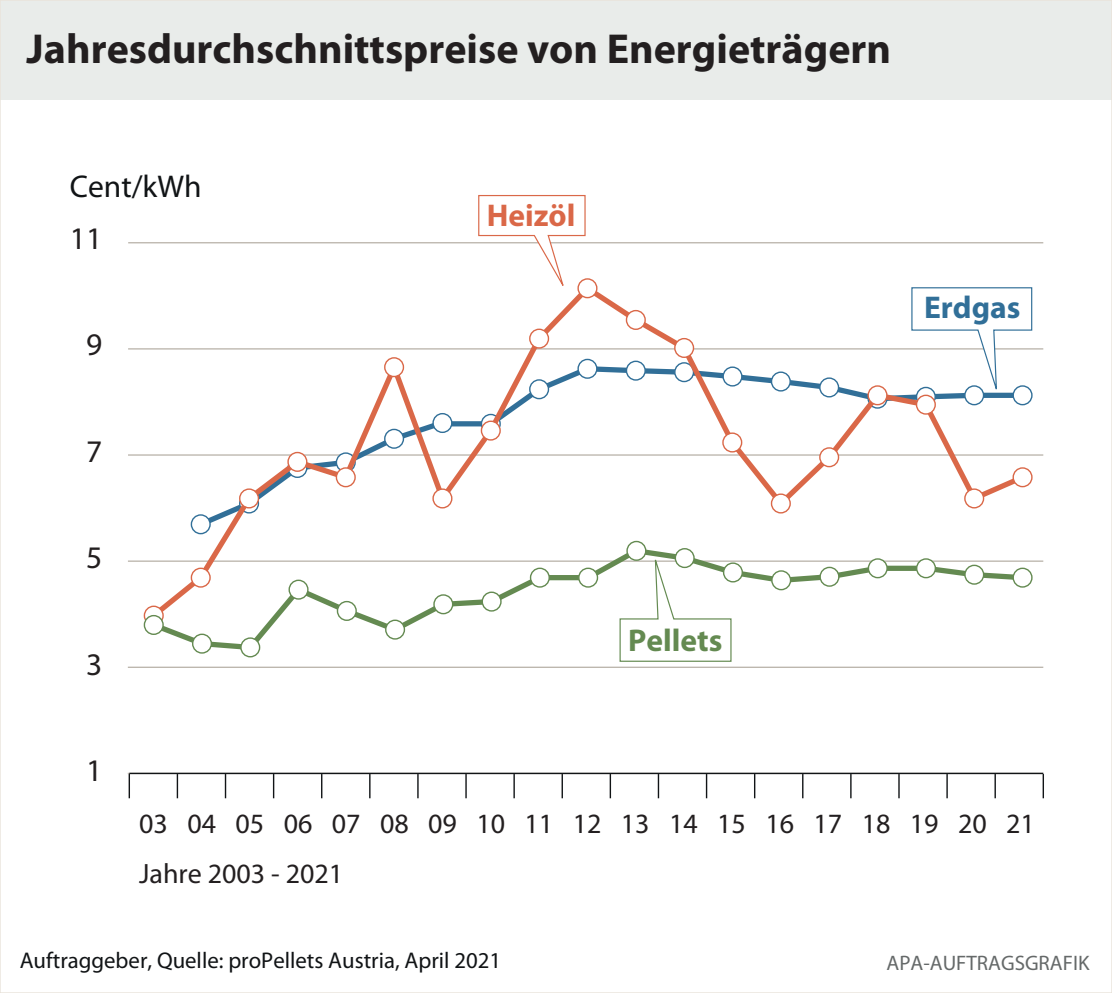
<style>
.page{position:relative;width:1112px;height:993px;background:#fff}
.page>*{position:absolute;margin:0;border:0;box-sizing:border-box;transform-origin:0 0}
.t1{font:700 42px "Myriad Pro";color:#231f20}
.t2{font:31.5px "Myriad Pro";color:#111416}
.t3{font:31.5px "Myriad Pro";color:#231f20}
.t4{font:700 31.5px "Myriad Pro";color:#648a51}
.t5{font:700 31.5px "Myriad Pro";color:#316f98}
.t6{font:700 31.5px "Myriad Pro";color:#da6848}
.t7{font:28px/50.1px "Myriad Pro";color:#231f20}
.t8{font:22.75px "Myriad Pro";color:#111416}
.t9{font:21px "Myriad Pro";color:#656969}
</style>
<div class="page">
<div style="left:0;top:0;width:1111px;height:99px;background:#e9ecea"></div>
<hr style="left:128px;top:772px;width:915px;height:1px;background:#bbb5ac">
<hr style="left:128px;top:666px;width:915px;height:1px;background:#bbb5ac">
<hr style="left:128px;top:560px;width:915px;height:1px;background:#bbb5ac">
<hr style="left:128px;top:454px;width:915px;height:1px;background:#bbb5ac">
<hr style="left:128px;top:348px;width:915px;height:1px;background:#bbb5ac">
<hr style="left:128px;top:242px;width:915px;height:1px;background:#bbb5ac">
<svg style="left:129px;top:773px;width:1px;height:25px"></svg>
<svg style="left:177px;top:773px;width:1px;height:25px"></svg>
<svg style="left:225px;top:773px;width:1px;height:25px"></svg>
<svg style="left:273px;top:773px;width:1px;height:25px"></svg>
<svg style="left:321px;top:773px;width:1px;height:25px"></svg>
<svg style="left:369px;top:773px;width:1px;height:25px"></svg>
<svg style="left:417px;top:773px;width:1px;height:25px"></svg>
<svg style="left:465px;top:773px;width:1px;height:25px"></svg>
<svg style="left:513px;top:773px;width:1px;height:25px"></svg>
<hr style="left:561px;top:773px;width:2px;height:25px;background:#111416">
<hr style="left:609px;top:773px;width:2px;height:25px;background:#111416">
<hr style="left:657px;top:773px;width:2px;height:25px;background:#111416">
<hr style="left:705px;top:773px;width:2px;height:25px;background:#111416">
<hr style="left:753px;top:773px;width:2px;height:25px;background:#111416">
<hr style="left:801px;top:773px;width:2px;height:25px;background:#111416">
<svg style="left:850px;top:773px;width:1px;height:25px"></svg>
<svg style="left:898px;top:773px;width:1px;height:25px"></svg>
<svg style="left:946px;top:773px;width:1px;height:25px"></svg>
<svg style="left:994px;top:773px;width:1px;height:25px"></svg>
<svg style="left:1042px;top:773px;width:1px;height:25px"></svg>
<hr style="left:129px;top:772px;width:914px;height:1px;background:#111416">
<div style="left:1012px;top:385px;width:20px;height:20px;border:1px solid #316f98;border-radius:50%"></div>
<svg style="left:146px;top:281px;width:883px;height:328px"></svg>
<div style="left:240px;top:489px;width:18px;height:18px;background:#fff;border-radius:50%"></div>
<div style="left:239px;top:488px;width:20px;height:20px;border:1px solid #da6848;border-radius:50%"></div>
<svg style="left:288px;top:452px;width:19px;height:19px"></svg>
<div style="left:287px;top:451px;width:20px;height:20px;border:1px solid #da6848;border-radius:50%"></div>
<svg style="left:336px;top:468px;width:19px;height:18px"></svg>
<div style="left:335px;top:467px;width:21px;height:20px;border:1px solid #da6848;border-radius:50%"></div>
<div style="left:384px;top:358px;width:19px;height:18px;background:#fff;border-radius:50%"></div>
<div style="left:384px;top:357px;width:20px;height:20px;border:1px solid #da6848;border-radius:50%"></div>
<div style="left:433px;top:489px;width:18px;height:18px;background:#fff;border-radius:50%"></div>
<div style="left:432px;top:488px;width:20px;height:20px;border:1px solid #da6848;border-radius:50%"></div>
<svg style="left:481px;top:421px;width:19px;height:19px"></svg>
<div style="left:480px;top:420px;width:20px;height:20px;border:1px solid #da6848;border-radius:50%"></div>
<svg style="left:529px;top:329px;width:19px;height:19px"></svg>
<div style="left:529px;top:328px;width:20px;height:20px;border:1px solid #da6848;border-radius:50%"></div>
<div style="left:578px;top:279px;width:18px;height:18px;background:#fff;border-radius:50%"></div>
<div style="left:577px;top:278px;width:20px;height:20px;border:1px solid #da6848;border-radius:50%"></div>
<svg style="left:626px;top:310px;width:19px;height:19px"></svg>
<div style="left:625px;top:310px;width:20px;height:20px;border:1px solid #da6848;border-radius:50%"></div>
<svg style="left:674px;top:338px;width:19px;height:19px"></svg>
<div style="left:674px;top:338px;width:20px;height:20px;border:1px solid #da6848;border-radius:50%"></div>
<div style="left:722px;top:433px;width:19px;height:18px;background:#fff;border-radius:50%"></div>
<div style="left:722px;top:432px;width:20px;height:20px;border:1px solid #da6848;border-radius:50%"></div>
<svg style="left:771px;top:494px;width:19px;height:18px"></svg>
<div style="left:770px;top:493px;width:20px;height:20px;border:1px solid #da6848;border-radius:50%"></div>
<div style="left:819px;top:448px;width:19px;height:18px;background:#fff;border-radius:50%"></div>
<div style="left:819px;top:447px;width:20px;height:20px;border:1px solid #da6848;border-radius:50%"></div>
<div style="left:868px;top:386px;width:18px;height:18px;background:#fff;border-radius:50%"></div>
<div style="left:867px;top:385px;width:20px;height:20px;border:1px solid #da6848;border-radius:50%"></div>
<div style="left:916px;top:395px;width:19px;height:19px;background:#fff;border-radius:50%"></div>
<div style="left:915px;top:394px;width:20px;height:20px;border:1px solid #da6848;border-radius:50%"></div>
<svg style="left:964px;top:489px;width:19px;height:18px"></svg>
<div style="left:963px;top:488px;width:21px;height:20px;border:1px solid #da6848;border-radius:50%"></div>
<div style="left:1012px;top:468px;width:19px;height:18px;background:#fff;border-radius:50%"></div>
<div style="left:1012px;top:467px;width:20px;height:20px;border:1px solid #da6848;border-radius:50%"></div>
<div style="left:144px;top:605px;width:20px;height:20px;border:1px solid #da6848;border-radius:50%"></div>
<svg style="left:147px;top:545px;width:880px;height:107px"></svg>
<svg style="left:144px;top:615px;width:19px;height:19px"></svg>
<div style="left:144px;top:614px;width:20px;height:20px;border:1px solid #648a51;border-radius:50%"></div>
<div style="left:193px;top:634px;width:18px;height:18px;background:#fff;border-radius:50%"></div>
<div style="left:192px;top:633px;width:20px;height:20px;border:1px solid #648a51;border-radius:50%"></div>
<div style="left:241px;top:638px;width:18px;height:18px;background:#fff;border-radius:50%"></div>
<div style="left:240px;top:637px;width:20px;height:20px;border:1px solid #648a51;border-radius:50%"></div>
<svg style="left:289px;top:580px;width:19px;height:18px"></svg>
<div style="left:288px;top:579px;width:20px;height:20px;border:1px solid #648a51;border-radius:50%"></div>
<svg style="left:337px;top:601px;width:19px;height:19px"></svg>
<div style="left:337px;top:600px;width:20px;height:20px;border:1px solid #648a51;border-radius:50%"></div>
<div style="left:385px;top:620px;width:19px;height:18px;background:#fff;border-radius:50%"></div>
<div style="left:385px;top:619px;width:20px;height:20px;border:1px solid #648a51;border-radius:50%"></div>
<div style="left:434px;top:594px;width:18px;height:19px;background:#fff;border-radius:50%"></div>
<div style="left:433px;top:594px;width:20px;height:20px;border:1px solid #648a51;border-radius:50%"></div>
<div style="left:482px;top:592px;width:19px;height:18px;background:#fff;border-radius:50%"></div>
<div style="left:481px;top:591px;width:20px;height:20px;border:1px solid #648a51;border-radius:50%"></div>
<svg style="left:530px;top:568px;width:19px;height:18px"></svg>
<div style="left:529px;top:567px;width:21px;height:20px;border:1px solid #648a51;border-radius:50%"></div>
<div style="left:578px;top:568px;width:19px;height:18px;background:#fff;border-radius:50%"></div>
<div style="left:578px;top:567px;width:20px;height:20px;border:1px solid #648a51;border-radius:50%"></div>
<svg style="left:627px;top:541px;width:18px;height:19px"></svg>
<div style="left:626px;top:540px;width:20px;height:20px;border:1px solid #648a51;border-radius:50%"></div>
<div style="left:675px;top:548px;width:19px;height:19px;background:#98b18b;border-radius:50%"></div>
<div style="left:674px;top:548px;width:20px;height:20px;border:1px solid #648a51;border-radius:50%"></div>
<div style="left:723px;top:563px;width:19px;height:18px;background:#fff;border-radius:50%"></div>
<div style="left:722px;top:562px;width:20px;height:20px;border:1px solid #648a51;border-radius:50%"></div>
<svg style="left:771px;top:570px;width:19px;height:19px"></svg>
<div style="left:771px;top:570px;width:20px;height:20px;border:1px solid #648a51;border-radius:50%"></div>
<svg style="left:820px;top:567px;width:18px;height:19px"></svg>
<div style="left:819px;top:566px;width:20px;height:20px;border:1px solid #648a51;border-radius:50%"></div>
<svg style="left:868px;top:558px;width:18px;height:19px"></svg>
<div style="left:867px;top:558px;width:20px;height:20px;border:1px solid #648a51;border-radius:50%"></div>
<svg style="left:916px;top:558px;width:19px;height:19px"></svg>
<div style="left:915px;top:558px;width:20px;height:20px;border:1px solid #648a51;border-radius:50%"></div>
<svg style="left:964px;top:565px;width:19px;height:19px"></svg>
<div style="left:964px;top:564px;width:20px;height:20px;border:1px solid #648a51;border-radius:50%"></div>
<svg style="left:1012px;top:568px;width:19px;height:18px"></svg>
<div style="left:1012px;top:567px;width:20px;height:20px;border:1px solid #648a51;border-radius:50%"></div>
<svg style="left:910px;top:286px;width:122px;height:112px"></svg>
<svg style="left:477px;top:195px;width:109px;height:100px"></svg>
<svg style="left:618px;top:550px;width:114px;height:112px"></svg>
<h1 class="t1" style="left:27px;top:21px;width:865px">Jahresdurchschnittspreise von Energieträgern</h1>
<p class="t2" style="left:70px;top:167px;width:133px">Cent/kWh</p>
<p class="t3" style="left:70px;top:219px;width:34px">11</p>
<p class="t3" style="left:86px;top:325px;width:18px">9</p>
<p class="t3" style="left:86px;top:431px;width:18px">7</p>
<p class="t3" style="left:86px;top:538px;width:18px">5</p>
<p class="t3" style="left:86px;top:644px;width:18px">3</p>
<p class="t3" style="left:86px;top:750px;width:18px">1</p>
<p class="t6" style="left:486px;top:195px;width:90px">Heizöl</p>
<p class="t4" style="left:628px;top:619px;width:96px">Pellets</p>
<p class="t5" style="left:923px;top:287px;width:98px">Erdgas</p>
<p class="t7" style="left:139px;top:797px;width:205px">03<br>Jahre 2003 - 2021</p>
<p class="t7" style="left:187px;top:797px;width:848px">04 05 06 07 08 09 10 11 12 13 14 15 16 17 18 19 20 21</p>
<p class="t8" style="left:20px;top:945px;width:483px">Auftraggeber, Quelle: proPellets Austria, April 2021</p>
<p class="t9" style="left:886px;top:949px;width:204px">APA-AUFTRAGSGRAFIK</p>
</div>
